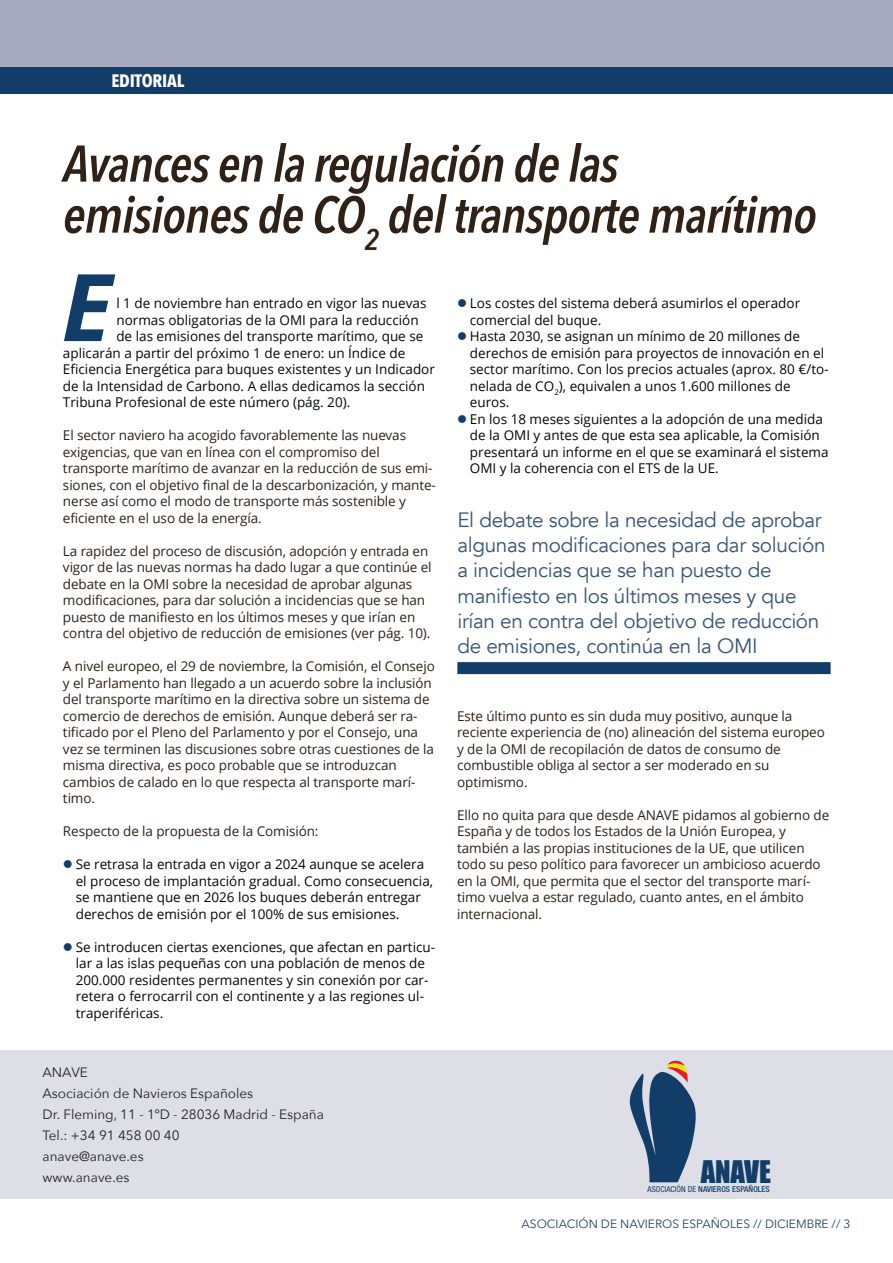
<style>
.page{position:relative;width:893px;height:1263px;background:#fff}
.page>*{position:absolute;margin:0;border:0;box-sizing:border-box;transform-origin:0 0}
.t1{font:italic 700 93.3px "Open Sans";color:#123d68}
.t2{font:italic 600 51px/51px "Avenir Next Condensed";letter-spacing:-.02em;color:#2f2116}
.t3{font:28.65px "Impact";letter-spacing:-.005em;color:#123d68}
.t4{font:20.7px/25.2px "Avenir";letter-spacing:-.015em;color:#375579}
.t5{font:700 18px "Avenir Next Condensed";letter-spacing:-.01em;color:#fff}
.t6{font:13.5px/16.5px "Open Sans";letter-spacing:-.005em;color:#2f2116}
.t7{font:13.5px/16.5px "Open Sans";color:#040606}
.t8{font:13.5px/21px "Avenir Next";color:#262020}
.t9{font:12px "Avenir Next";color:#1e4464}
.t10{font:500 condensed 8.25px "Helvetica Neue LT Std";letter-spacing:.005em;color:#123d68}
.s1{color:#123d68}
.s2{font-weight:400}
</style>
<div class="page">
<div style="left:0;top:0;width:893px;height:94px;background:#a8abbf"></div>
<div style="left:0;top:1051px;width:893px;height:148px;background:#dddee6"></div>
<svg style="left:630px;top:1060px;width:66px;height:122px"></svg>
<div style="left:0;top:67px;width:893px;height:26px;background:#123d68"></div>
<div style="left:457px;top:662px;width:374px;height:12px;background:#123d68"></div>
<h3 class="t5" style="left:111px;top:69px;width:74px">EDITORIAL</h3>
<h2 class="t2" style="left:63px;top:140px;width:755px">Avances en la regulación de las emisiones de CO<sub>2</sub> del transporte marítimo</h2>
<h1 class="t1" style="left:62px;top:241px;width:52px">E</h1>
<p class="t7" style="left:470px;top:296px;width:332px;text-indent:-13px"><span class="s1">●</span> Los costes del sistema deberá asumirlos el operador comercial del buque.</p>
<p class="t7" style="left:470px;top:329px;width:360px;text-indent:-13px"><span class="s1">●</span> Hasta 2030, se asignan un mínimo de 20 millones de derechos de emisión para proyectos de innovación en el sector marítimo. Con los precios actuales (aprox. 80 €/to&shy;nelada de CO<sub>2</sub>), equivalen a unos 1.600 millones de euros.</p>
<p class="t7" style="left:470px;top:412px;width:360px;text-indent:-13px"><span class="s1">●</span> En los 18 meses siguientes a la adopción de una medida de la OMI y antes de que esta sea aplicable, la Comisión presentará un informe en el que se examinará el sistema OMI y la coherencia con el ETS de la UE.</p>
<p class="t7" style="left:116px;top:296px;width:312px">l 1 de noviembre han entrado en vigor las nuevas</p>
<p class="t7" style="left:116px;top:313px;width:304px">normas obligatorias de la OMI para la reducción</p>
<p class="t7" style="left:116px;top:329px;width:308px">de las emisiones del transporte marítimo, que se</p>
<p class="t7" style="left:63px;top:346px;width:344px">aplicarán a partir del próximo 1 de enero: un Índice de</p>
<p class="t7" style="left:63px;top:362px;width:373px">Eficiencia Energética para buques existentes y un Indicador</p>
<p class="t7" style="left:63px;top:379px;width:363px">de la Intensidad de Carbono. A ellas dedicamos la sección</p>
<p class="t7" style="left:63px;top:395px;width:289px">Tribuna Profesional de este número (pág. 20).</p>
<p class="t6" style="left:63px;top:428px;width:374px">El sector naviero ha acogido favorablemente las nuevas exigencias, que van en línea con el compromiso del transporte marítimo de avanzar en la reducción de sus emi&shy;siones, con el objetivo final de la descarbonización, y mante&shy;nerse así como el modo de transporte más sostenible y eficiente en el uso de la energía.</p>
<p class="t6" style="left:63px;top:544px;width:370px">La rapidez del proceso de discusión, adopción y entrada en vigor de las nuevas normas ha dado lugar a que continúe el debate en la OMI sobre la necesidad de aprobar algunas modificaciones, para dar solución a incidencias que se han puesto de manifiesto en los últimos meses y que irían en contra del objetivo de reducción de emisiones (ver pág. 10).</p>
<p class="t6" style="left:63px;top:659px;width:373px">A nivel europeo, el 29 de noviembre, la Comisión, el Consejo y el Parlamento han llegado a un acuerdo sobre la inclusión del transporte marítimo en la directiva sobre un sistema de comercio de derechos de emisión. Aunque deberá ser ra&shy;tificado por el Pleno del Parlamento y por el Consejo, una vez se terminen las discusiones sobre otras cuestiones de la misma directiva, es poco probable que se introduzcan cambios de calado en lo que respecta al transporte marí&shy;timo.</p>
<p class="t6" style="left:63px;top:824px;width:257px">Respecto de la propuesta de la Comisión:</p>
<p class="t7" style="left:76px;top:857px;width:359px;text-indent:-13px"><span class="s1">●</span> Se retrasa la entrada en vigor a 2024 aunque se acelera el proceso de implantación gradual. Como consecuencia, se mantiene que en 2026 los buques deberán entregar derechos de emisión por el 100% de sus emisiones.</p>
<p class="t7" style="left:76px;top:940px;width:361px;text-indent:-13px"><span class="s1">●</span> Se introducen ciertas exenciones, que afectan en particu&shy;lar a las islas pequeñas con una población de menos de 200.000 residentes permanentes y sin conexión por car&shy;retera o ferrocarril con el continente y a las regiones ul&shy;traperiféricas.</p>
<h3 class="t4" style="left:457px;top:507px;width:370px">El debate sobre la necesidad de aprobar algunas modificaciones para dar solución a incidencias que se han puesto de manifiesto en los últimos meses y que irían en contra del objetivo de reducción de emisiones, continúa en la OMI</h3>
<p class="t6" style="left:457px;top:709px;width:369px">Este último punto es sin duda muy positivo, aunque la reciente experiencia de (no) alineación del sistema europeo y de la OMI de recopilación de datos de consumo de combustible obliga al sector a ser moderado en su optimismo.</p>
<p class="t6" style="left:457px;top:808px;width:374px">Ello no quita para que desde ANAVE pidamos al gobierno de España y de todos los Estados de la Unión Europea, y también a las propias instituciones de la UE, que utilicen todo su peso político para favorecer un ambicioso acuerdo en la OMI, que permita que el sector del transporte marí&shy;timo vuelva a estar regulado, cuanto antes, en el ámbito internacional.</p>
<p class="t8" style="left:43px;top:1062px;width:283px">ANAVE<br>Asociación de Navieros Españoles<br>Dr. Fleming, 11 - 1ºD - 28036 Madrid - España<br>Tel.: +34 91 458 00 40<br>anave@anave.es<br>www.anave.es</p>
<h3 class="t3" style="left:701px;top:1160px;width:72px">ANAVE</h3>
<p class="t9" style="left:521px;top:1216px;width:330px">ASOCIACIÓN DE NAVIEROS ESPAÑOLES // DICIEMBRE // 3</p>
<p class="t10" style="left:647px;top:1184px;width:124px"><span class="s2">ASOCIACIÓN DE</span> NAVIEROS ESPAÑOLES</p>
</div>
